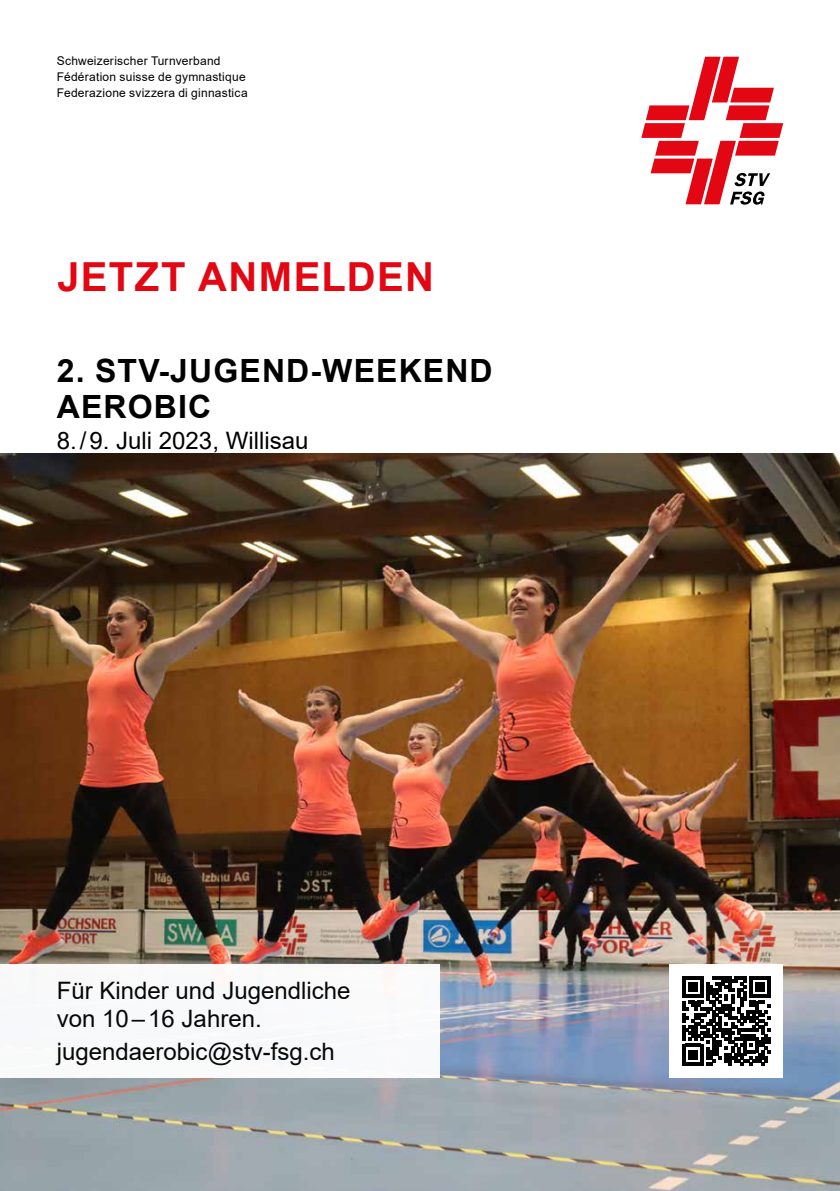
<style>
.page{position:relative;width:840px;height:1191px;background:#fff}
.page>*{position:absolute;margin:0;border:0;box-sizing:border-box;transform-origin:0 0}
.t1{font:700 40px "Arial";letter-spacing:.035em;color:#e30613}
.t2{font:700 32px/36.6px "Arial";letter-spacing:.035em;color:#000}
.t3{font:24px/28px "Arial";color:#000}
.t4{font:12px/16px "Arial";letter-spacing:.02em;color:#000}
</style>
<div class="page">
<img style="left:0;top:453px;width:839px;height:738px">
<svg style="left:641px;top:57px;width:141px;height:148px"></svg>
<div style="left:669px;top:964px;width:113px;height:113px;background:#fff"></div>
<svg style="left:682px;top:976px;width:88px;height:89px"></svg>
<div style="left:0;top:964px;width:439px;height:113px;background:#fff"></div>
<p class="t4" style="left:57px;top:53px;width:192px">Schweizerischer Turnverband<br>Fédération suisse de gymnastique<br>Federazione svizzera di ginnastica</p>
<h1 class="t1" style="left:57px;top:248px;width:378px">JETZT ANMELDEN</h1>
<h2 class="t2" style="left:57px;top:353px;width:437px">2. STV-JUGEND-WEEKEND<br>AEROBIC</h2>
<h3 class="t3" style="left:57px;top:426px;width:253px">8. / 9. Juli 2023, Willisau</h3>
<h3 class="t3" style="left:57px;top:976px;width:295px">Für Kinder und Jugendliche von 10–16 Jahren.</h3>
<h3 class="t3" style="left:57px;top:1037px;width:279px">jugendaerobic@stv-fsg.ch</h3>
</div>
